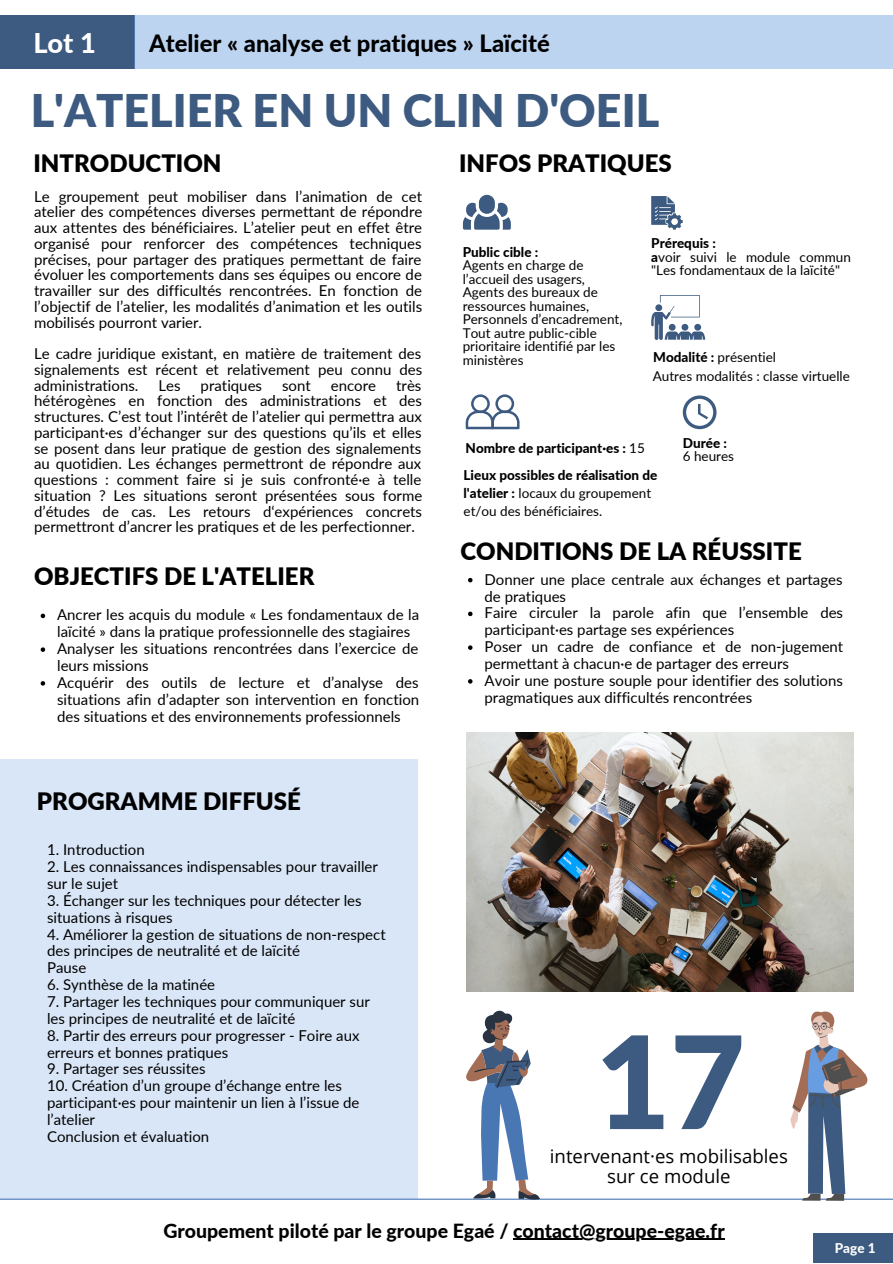
<style>
.page{position:relative;width:893px;height:1264px;background:#fff}
.page>*{position:absolute;margin:0;border:0;box-sizing:border-box;transform-origin:0 0}
.t1{font:900 128.4px "Lato";color:#3d5a80}
.t2{font:900 45px "Lato";color:#3d5a80}
.t3{font:800 27.15px "Lato";color:#fff}
.t4{font:900 24px "Lato";color:#000}
.t5{font:800 23.85px "Lato";color:#000}
.t6{font:800 19.5px "Lato";color:#000}
.t7{font:18.6px "Open Sans";color:#000}
.t8{font:15px/16.8px "Lato";color:#000}
.t9{font:13.5px/13.5px "Lato";color:#000}
.t10{font:800 13.5px "Lato";color:#000}
.t11{font:800 13.5px "Lato";color:#fefefe}
.s1{font-weight:800}
.s2{font-weight:400}
</style>
<div class="page">
<div style="left:0;top:15px;width:135px;height:54px;background:#3d5a80"></div>
<div style="left:135px;top:15px;width:757px;height:54px;background:#bdd4f1"></div>
<div style="left:0;top:759px;width:418px;height:439px;background:#d9e6f7"></div>
<svg style="left:463px;top:203px;width:48px;height:27px"></svg>
<div style="left:479px;top:195px;width:16px;height:19px;background:#3d5a80;border-radius:8px"></div>
<svg style="left:651px;top:196px;width:31px;height:34px"></svg>
<svg style="left:651px;top:295px;width:54px;height:45px"></svg>
<svg style="left:465px;top:394px;width:54px;height:35px"></svg>
<svg style="left:682px;top:395px;width:34px;height:34px"></svg>
<hr style="left:0;top:1198px;width:892px;height:1px;background:#4877b4">
<svg style="left:465px;top:1010px;width:75px;height:189px"></svg>
<svg style="left:790px;top:1011px;width:77px;height:189px"></svg>
<hr style="left:513px;top:1238px;width:211px;height:1px;background:#000">
<div style="left:813px;top:1232px;width:79px;height:30px;background:#3d5a80"></div>
<img style="left:466px;top:732px;width:387px;height:259px">
<svg style="left:41px;top:613px;width:4px;height:5px"></svg>
<svg style="left:41px;top:647px;width:4px;height:5px"></svg>
<svg style="left:41px;top:681px;width:4px;height:4px"></svg>
<svg style="left:468px;top:578px;width:4px;height:4px"></svg>
<svg style="left:468px;top:611px;width:4px;height:5px"></svg>
<svg style="left:468px;top:645px;width:4px;height:5px"></svg>
<svg style="left:468px;top:679px;width:4px;height:4px"></svg>
<h3 class="t3" style="left:33px;top:26px;width:64px">Lot 1</h3>
<h3 class="t5" style="left:149px;top:28px;width:402px">Atelier « analyse et pratiques » Laïcité</h3>
<h2 class="t2" style="left:31px;top:83px;width:630px">L'ATELIER EN UN CLIN D'OEIL</h2>
<h3 class="t4" style="left:33px;top:148px;width:190px">INTRODUCTION</h3>
<p class="t8" style="left:34px;top:188px;width:390px;line-height:15.8px;text-align:justify">Le groupement peut mobiliser dans l’animation de cet atelier des compétences diverses permettant de répondre aux attentes des bénéficiaires. L’atelier peut en effet être organisé pour renforcer des compétences techniques précises, pour partager des pratiques permettant de faire évoluer les comportements dans ses équipes ou encore de travailler sur des difficultés rencontrées. En fonction de l’objectif de l’atelier, les modalités d’animation et les outils mobilisés pourront varier.</p>
<p class="t8" style="left:34px;top:345px;width:389px;line-height:15.8px;text-align:justify">Le cadre juridique existant, en matière de traitement des signalements est récent et relativement peu connu des administrations.</p>
<p class="t8" style="left:158px;top:376px;width:24px">Les</p>
<p class="t8" style="left:201px;top:376px;width:63px">pratiques</p>
<p class="t8" style="left:282px;top:376px;width:30px">sont</p>
<p class="t8" style="left:331px;top:376px;width:47px">encore</p>
<p class="t8" style="left:34px;top:377px;width:389px;line-height:15.8px;text-align:justify;text-indent:362px">très hétérogènes en fonction des administrations et des structures. C’est tout l’intérêt de l’atelier qui permettra aux participant·es d’échanger sur des questions qu’ils et elles se posent dans leur pratique de gestion des signalements au quotidien. Les échanges permettront de répondre aux questions : comment faire si je suis confronté·e à telle situation ? Les situations seront présentées sous forme d’études de cas. Les retours d‘expériences concrets permettront d’ancrer les pratiques et de les perfectionner.</p>
<h3 class="t4" style="left:34px;top:561px;width:282px">OBJECTIFS DE L'ATELIER</h3>
<p class="t8" style="left:57px;top:606px;width:363px">Ancrer les acquis du module « Les fondamentaux de la laïcité » dans la pratique professionnelle des stagiaires Analyser les situations rencontrées dans l’exercice de leurs missions<br>Acquérir des outils de lecture et d’analyse des situations afin d’adapter son intervention en fonction des situations et des environnements professionnels</p>
<h3 class="t4" style="left:37px;top:786px;width:265px">PROGRAMME DIFFUSÉ</h3>
<p class="t8" style="left:47px;top:841px;width:99px">1. Introduction</p>
<p class="t8" style="left:47px;top:857px;width:332px">2. Les connaissances indispensables pour travailler sur le sujet</p>
<p class="t8" style="left:47px;top:891px;width:316px">3. Échanger sur les techniques pour détecter les situations à risques</p>
<p class="t8" style="left:47px;top:925px;width:340px">4. Améliorer la gestion de situations de non-respect des principes de neutralité et de laïcité<br>Pause</p>
<p class="t8" style="left:47px;top:975px;width:170px">6. Synthèse de la matinée</p>
<p class="t8" style="left:47px;top:992px;width:324px">7. Partager les techniques pour communiquer sur les principes de neutralité et de laïcité</p>
<p class="t8" style="left:47px;top:1026px;width:314px">8. Partir des erreurs pour progresser - Foire aux erreurs et bonnes pratiques</p>
<p class="t8" style="left:47px;top:1060px;width:160px">9. Partager ses réussites</p>
<p class="t8" style="left:47px;top:1077px;width:314px">10. Création d’un groupe d’échange entre les participant·es pour maintenir un lien à l’issue de l’atelier<br>Conclusion et évaluation</p>
<h3 class="t4" style="left:459px;top:148px;width:214px">INFOS PRATIQUES</h3>
<p class="t10" style="left:462px;top:243px;width:77px">Public cible :</p>
<p class="t9" style="left:462px;top:258px;width:161px">Agents en charge de l’accueil des usagers,<br>Agents des bureaux de ressources humaines,<br>Personnels d’encadrement,<br>Tout autre public-cible prioritaire identifié par les ministères</p>
<p class="t9" style="left:651px;top:236px;width:201px"><span class="s1">Prérequis :<br>a</span>voir suivi le module commun "Les fondamentaux de la laïcité"</p>
<p class="t9" style="left:653px;top:350px;width:124px"><span class="s1">Modalité :</span> présentiel</p>
<p class="t9" style="left:652px;top:369px;width:198px">Autres modalités : classe virtuelle</p>
<p class="t10" style="left:465px;top:439px;width:181px">Nombre de participant·es : <span class="s2">15</span></p>
<p class="t9" style="left:463px;top:465px;width:195px;line-height:18px"><span class="s1">Lieux possibles de réalisation de l'atelier :</span> locaux du groupement et/ou des bénéficiaires.</p>
<p class="t10" style="left:682px;top:434px;width:46px">Durée :</p>
<p class="t9" style="left:682px;top:449px;width:53px">6 heures</p>
<h3 class="t4" style="left:460px;top:536px;width:343px">CONDITIONS DE LA RÉUSSITE</h3>
<p class="t8" style="left:484px;top:570px;width:360px">Donner une place centrale aux échanges et partages de pratiques<br>Faire circuler la parole afin que l’ensemble des participant·es partage ses expériences<br>Poser un cadre de confiance et de non-jugement permettant à chacun·e de partager des erreurs<br>Avoir une posture souple pour identifier des solutions pragmatiques aux difficultés rencontrées</p>
<h1 class="t1" style="left:595px;top:1002px;width:150px">17</h1>
<p class="t7" style="left:607px;top:1163px;width:125px">sur ce module</p>
<p class="t7" style="left:550px;top:1143px;width:239px">intervenant·es mobilisables</p>
<h3 class="t6" style="left:163px;top:1218px;width:562px">Groupement piloté par le groupe Egaé / contact@groupe-egae.fr</h3>
<p class="t11" style="left:834px;top:1239px;width:42px">Page 1</p>
</div>
